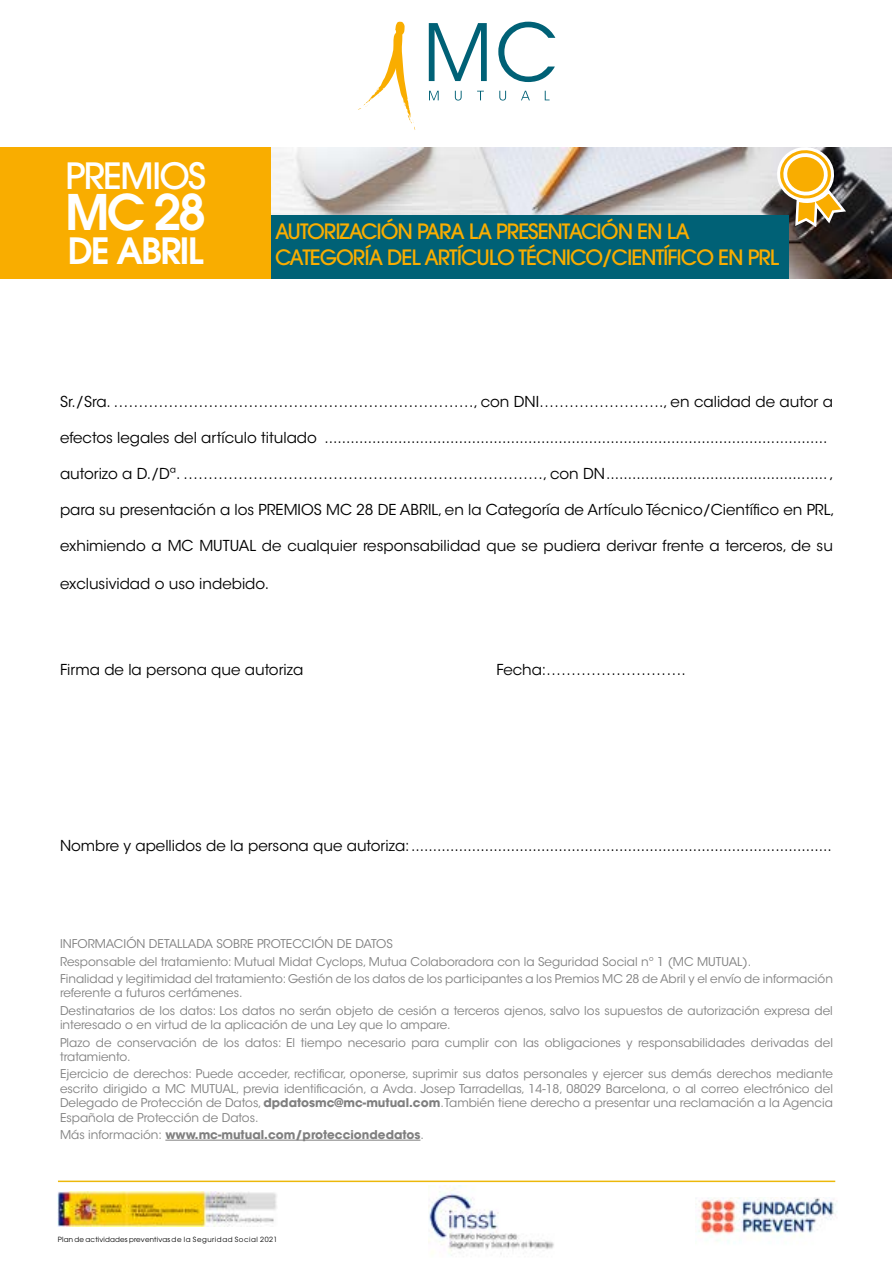
<style>
.page{position:relative;width:893px;height:1263px;background:#fff}
.page>*{position:absolute;margin:0;border:0;box-sizing:border-box;transform-origin:0 0}
.t1{font:600 48.75px "ITC Avant Garde Std";color:#fff}
.t2{font:500 36px "ITC Avant Garde Std";letter-spacing:-.05em;color:#fff}
.t3{font:600 36px "ITC Avant Garde Std";letter-spacing:-.05em;color:#fff}
.t4{font:500 21px/25.2px "ITC Avant Garde Std";letter-spacing:-.05em;color:#f9ad00}
.t5{font:15px "ITC Avant Garde Std";color:#000}
.t6{font:12px/17.4px "ITC Avant Garde Std";color:#808080}
.t7{font:700 12px "ITC Avant Garde Std";color:#808080}
.t8{font:7.05px "ITC Avant Garde Pro";letter-spacing:.02em;color:#000}
.s1{font-weight:700}
.s2{font-weight:400}
</style>
<div class="page">
<img style="left:271px;top:147px;width:621px;height:132px">
<div style="left:267px;top:215px;width:521px;height:64px;background:#006176"></div>
<div style="left:1px;top:147px;width:270px;height:132px;background:#f9ad00"></div>
<svg style="left:358px;top:22px;width:58px;height:108px"></svg>
<svg style="left:498px;top:22px;width:57px;height:60px"></svg>
<svg style="left:455px;top:91px;width:7px;height:10px"></svg>
<svg style="left:477px;top:91px;width:7px;height:9px"></svg>
<svg style="left:499px;top:91px;width:7px;height:10px"></svg>
<svg style="left:521px;top:91px;width:9px;height:9px"></svg>
<svg style="left:545px;top:91px;width:5px;height:9px"></svg>
<svg style="left:429px;top:23px;width:58px;height:58px"></svg>
<svg style="left:429px;top:91px;width:10px;height:9px"></svg>
<svg style="left:776px;top:147px;width:72px;height:82px"></svg>
<hr style="left:58px;top:1180px;width:777px;height:2px;background:#ecb80a">
<img style="left:429px;top:1186px;width:125px;height:70px">
<img style="left:696px;top:1197px;width:141px;height:46px">
<img style="left:58px;top:1192px;width:219px;height:35px">
<hr style="left:165px;top:1140px;width:255px;height:1px;background:#808080">
<h2 class="t2" style="left:65px;top:153px;width:142px">PREMIOS</h2>
<h1 class="t1" style="left:66px;top:180px;width:142px">MC 28</h1>
<h2 class="t3" style="left:68px;top:227px;width:137px">DE ABRIL</h2>
<h3 class="t4" style="left:275px;top:219px;width:505px">AUTORIZACIÓN PARA LA PRESENTACIÓN EN LA<br>CATEGORÍA DEL ARTÍCULO TÉCNICO/CIENTÍFICO EN PRL</h3>
<p class="t5" style="left:60px;top:393px;width:774px">Sr./Sra. ………………………………………………………………, con DNI……………………., en calidad de autor a</p>
<p class="t5" style="left:60px;top:429px;width:769px">efectos legales del artículo titulado ....................................................................................................................</p>
<p class="t5" style="left:60px;top:465px;width:775px">autorizo a D./Dª. ………………………………………………………………, con DN................................................... ,</p>
<p class="t5" style="left:60px;top:501px;width:776px">para su presentación a los PREMIOS MC 28 DE ABRIL, en la Categoría de Artículo Técnico/Científico en PRL,</p>
<p class="t5" style="left:60px;top:537px;width:774px">exhimiendo a MC MUTUAL de cualquier responsabilidad que se pudiera derivar frente a terceros, de su</p>
<p class="t5" style="left:60px;top:574px;width:211px">exclusividad o uso indebido.</p>
<p class="t5" style="left:60px;top:660px;width:245px">Firma de la persona que autoriza</p>
<p class="t5" style="left:496px;top:660px;width:191px">Fecha:……………………….</p>
<p class="t5" style="left:60px;top:836px;width:773px">Nombre y apellidos de la persona que autoriza:.................................................................................................</p>
<p class="t6" style="left:60px;top:935px;width:774px">INFORMACIÓN DETALLADA SOBRE PROTECCIÓN DE DATOS<br>Responsable del tratamiento: Mutual Midat Cyclops, Mutua Colaboradora con la Seguridad Social nº 1 (MC MUTUAL).<br>Finalidad y legitimidad del tratamiento: Gestión de los datos de los participantes a los Premios MC 28 de Abril y el envío de información</p>
<p class="t6" style="left:60px;top:984px;width:774px">referente a futuros certámenes.<br>Destinatarios de los datos: Los datos no serán objeto de cesión a terceros ajenos, salvo los supuestos de autorización expresa del</p>
<p class="t6" style="left:60px;top:1016px;width:774px">interesado o en virtud de la aplicación de una Ley que lo ampare.<br>Plazo de conservación de los datos: El tiempo necesario para cumplir con las obligaciones y responsabilidades derivadas del</p>
<p class="t6" style="left:60px;top:1048px;width:774px">tratamiento.<br>Ejercicio de derechos: Puede acceder, rectificar, oponerse, suprimir sus datos personales y ejercer sus demás derechos mediante</p>
<p class="t6" style="left:60px;top:1081px;width:774px;line-height:14.4px;text-align:justify">escrito dirigido a MC MUTUAL, previa identificación, a Avda. Josep Tarradellas, 14-18, 08029 Barcelona, o al correo electrónico del Delegado de Protección de Datos, <span class="s1">dpdatosmc@mc-mutual.com</span>. También tiene derecho a presentar una reclamación a la Agencia Española de Protección de Datos.</p>
<p class="t7" style="left:60px;top:1127px;width:365px"><span class="s2">Más información:</span> www.mc-mutual.com/protecciondedatos<span class="s2">.</span></p>
<p class="t8" style="left:58px;top:1235px;width:221px">Plan de actividades preventivas de la Seguridad Social 2021</p>
</div>
